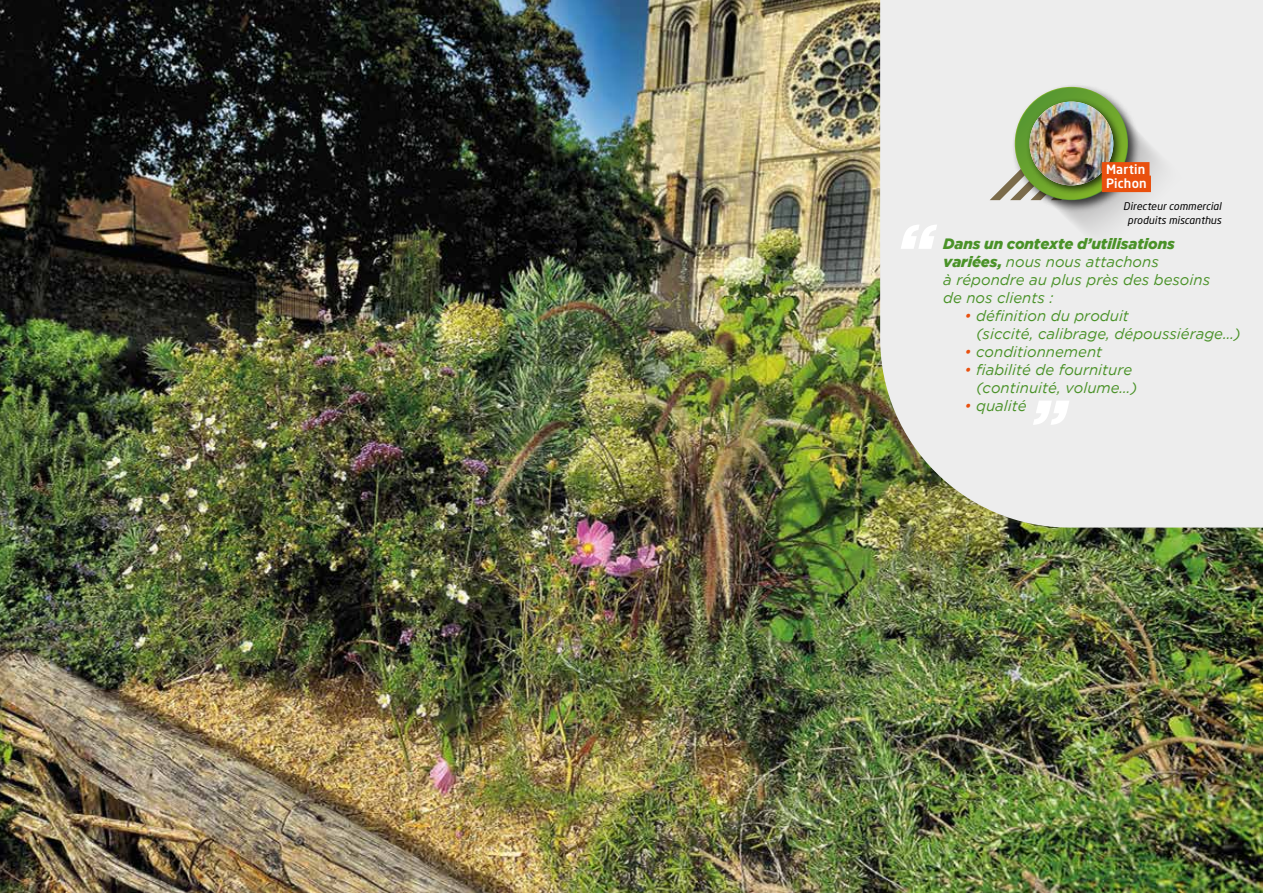
<style>
.page{position:relative;width:1263px;height:893px;background:#fff}
.page>*{position:absolute;margin:0;border:0;box-sizing:border-box;transform-origin:0 0}
.t1{font:italic 15px/18px "Gotham";color:#4a9228}
.t2{font:500 12.75px/13.5px "Neo Sans Std";letter-spacing:.015em;color:#fff}
.t3{font:italic 10.5px/13.5px "Neo Sans Std";letter-spacing:.005em;color:#000;text-align:center}
.s1{font-weight:900}
.s2{color:#e9500e}
</style>
<div class="page">
<img style="left:0;top:0;width:1263px;height:893px">
<div style="left:880px;top:0;width:383px;height:528px;background:#ededed"></div>
<svg style="left:990px;top:87px;width:198px;height:173px;background:#e9e9e9"></svg>
<div style="left:1011px;top:83px;width:130px;height:130px;background:#000;opacity:.7"></div>
<svg style="left:1015px;top:88px;width:112px;height:111px"></svg>
<div style="left:1026px;top:98px;width:97px;height:98px;background:#000;opacity:.75"></div>
<img style="left:1029px;top:102px;width:84px;height:83px;border-radius:42px">
<svg style="left:901px;top:225px;width:36px;height:24px"></svg>
<svg style="left:1033px;top:401px;width:36px;height:24px"></svg>
<div style="left:1102px;top:162px;width:47px;height:17px;background:#e9500e"></div>
<div style="left:1102px;top:176px;width:49px;height:16px;background:#e9500e"></div>
<p class="t2" style="left:1106px;top:162px;width:42px">Martin<br>Pichon</p>
<p class="t3" style="left:1123px;top:199px;width:100px">Directeur commercial produits miscanthus</p>
<p class="t1" style="left:943px;top:235px;width:268px"><span class="s1">Dans un contexte d’utilisations variées,</span> nous nous attachons<br>à répondre au plus près des besoins de nos clients :</p>
<p class="t1" style="left:976px;top:307px;width:266px;text-indent:-12px"><span class="s2">•</span> définition du produit<br>(siccité, calibrage, dépoussiérage…)</p>
<p class="t1" style="left:964px;top:343px;width:139px"><span class="s2">•</span> conditionnement</p>
<p class="t1" style="left:976px;top:361px;width:163px;text-indent:-12px"><span class="s2">•</span> fiabilité de fourniture (continuité, volume…)</p>
<p class="t1" style="left:964px;top:397px;width:64px"><span class="s2">•</span> qualité</p>
</div>
